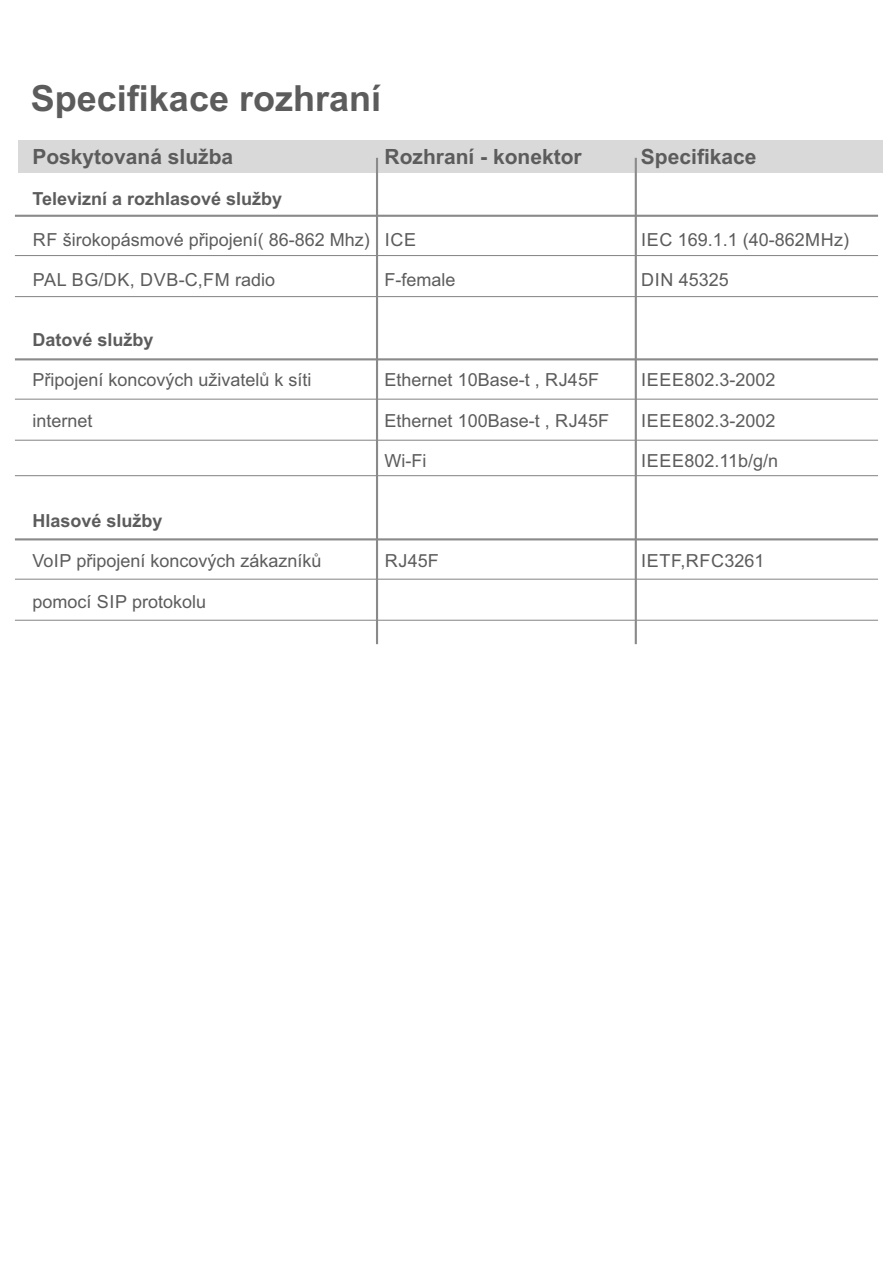
<style>
.page{position:relative;width:893px;height:1263px;background:#fff}
.page>*{position:absolute;margin:0;border:0;box-sizing:border-box;transform-origin:0 0}
.t1{font:700 36px "Arial";color:#5c5c5c}
.t2{font:700 21px "Arial";color:#5c5c5c}
.t3{font:18px "Arial";color:#5c5c5c}
.t4{font:700 18px "Arial";color:#5c5c5c}
.t5{font:18px "Arial";letter-spacing:.035em;color:#5c5c5c}
</style>
<div class="page">
<div style="left:19px;top:140px;width:864px;height:33px;background:#d9d9d9"></div>
<hr style="left:15px;top:215px;width:863px;height:2px;background:#8a8a8a">
<hr style="left:15px;top:255px;width:863px;height:1px;background:#8a8a8a">
<hr style="left:15px;top:296px;width:863px;height:1px;background:#8a8a8a">
<hr style="left:15px;top:358px;width:863px;height:2px;background:#8a8a8a">
<hr style="left:15px;top:399px;width:863px;height:1px;background:#8a8a8a">
<hr style="left:15px;top:440px;width:863px;height:1px;background:#8a8a8a">
<hr style="left:15px;top:475px;width:863px;height:1px;background:#8a8a8a">
<hr style="left:15px;top:538px;width:863px;height:2px;background:#8a8a8a">
<hr style="left:15px;top:579px;width:863px;height:1px;background:#8a8a8a">
<hr style="left:15px;top:620px;width:863px;height:1px;background:#8a8a8a">
<hr style="left:376px;top:158px;width:2px;height:486px;background:#8a8a8a">
<hr style="left:635px;top:158px;width:2px;height:486px;background:#8a8a8a">
<h1 class="t1" style="left:31px;top:84px;width:352px">Specifikace rozhraní</h1>
<p class="t2" style="left:32px;top:149px;width:202px">Poskytovaná služba</p>
<p class="t4" style="left:32px;top:192px;width:251px">Televizní a rozhlasové služby</p>
<p class="t3" style="left:33px;top:232px;width:339px">RF širokopásmové připojení( 86-862 Mhz)</p>
<p class="t5" style="left:33px;top:273px;width:244px">PAL BG/DK, DVB-C,FM radio</p>
<p class="t2" style="left:385px;top:149px;width:199px">Rozhraní - konektor</p>
<p class="t3" style="left:385px;top:232px;width:33px">ICE</p>
<p class="t3" style="left:385px;top:273px;width:73px">F-female</p>
<p class="t4" style="left:32px;top:333px;width:123px">Datové služby</p>
<p class="t3" style="left:32px;top:373px;width:281px">Připojení koncových uživatelů k síti</p>
<p class="t3" style="left:32px;top:413px;width:62px">internet</p>
<p class="t4" style="left:32px;top:514px;width:132px">Hlasové služby</p>
<p class="t3" style="left:32px;top:554px;width:291px">VoIP připojení koncových zákazníků</p>
<p class="t3" style="left:32px;top:594px;width:175px">pomocí SIP protokolu</p>
<p class="t3" style="left:385px;top:373px;width:216px">Ethernet 10Base-t , RJ45F</p>
<p class="t3" style="left:385px;top:413px;width:226px">Ethernet 100Base-t , RJ45F</p>
<p class="t3" style="left:385px;top:454px;width:43px">Wi-Fi</p>
<p class="t3" style="left:385px;top:554px;width:55px">RJ45F</p>
<p class="t2" style="left:641px;top:149px;width:117px">Specifikace</p>
<p class="t3" style="left:641px;top:232px;width:209px">IEC 169.1.1 (40-862MHz)</p>
<p class="t3" style="left:641px;top:273px;width:89px">DIN 45325</p>
<p class="t3" style="left:641px;top:373px;width:136px">IEEE802.3-2002</p>
<p class="t3" style="left:641px;top:413px;width:136px">IEEE802.3-2002</p>
<p class="t3" style="left:641px;top:454px;width:138px">IEEE802.11b/g/n</p>
<p class="t5" style="left:641px;top:554px;width:125px">IETF,RFC3261</p>
</div>
